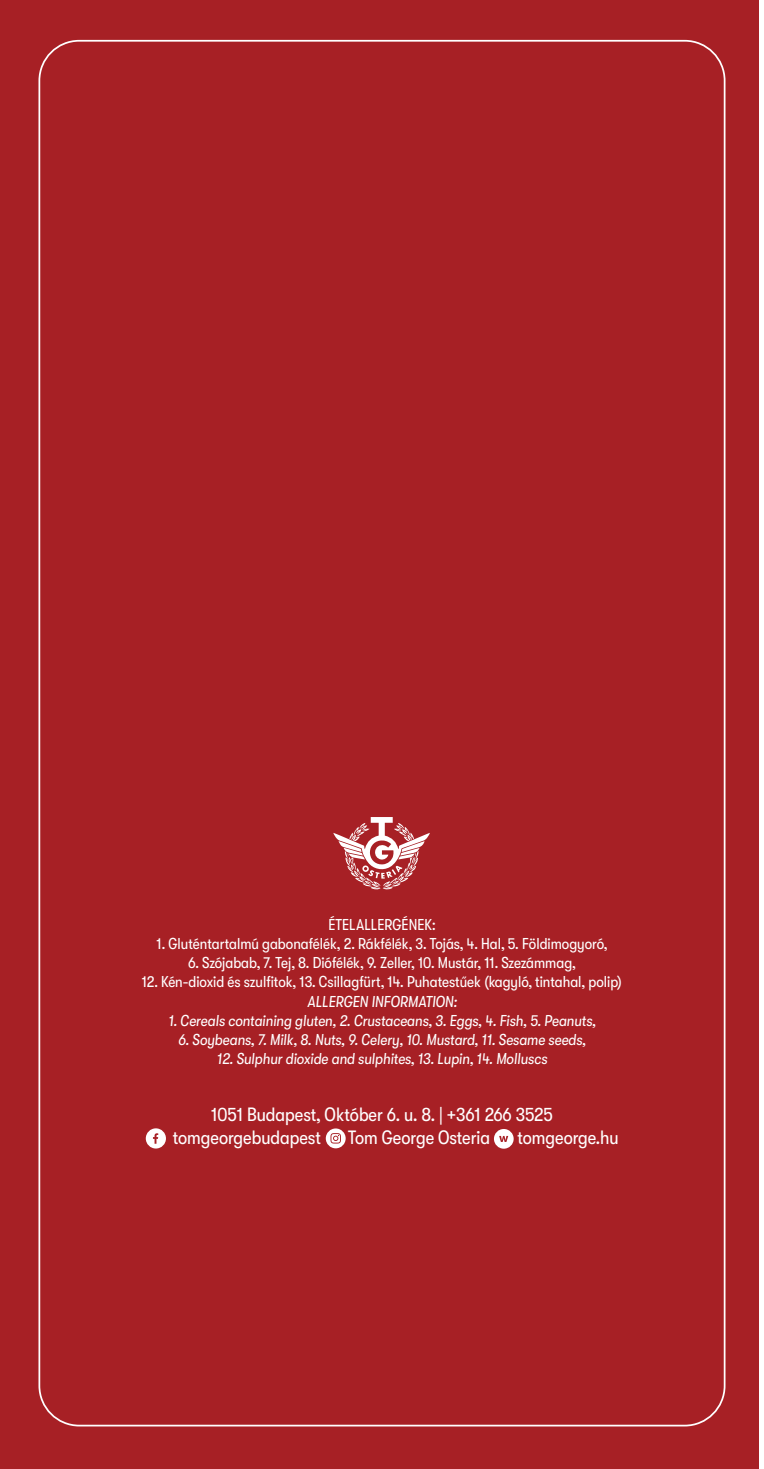
<style>
.page{position:relative;width:764px;height:1469px;background:#fff}
.page>*{position:absolute;margin:0;border:0;box-sizing:border-box;transform-origin:0 0}
.t1{font:condensed 19.25px/22.8px "GT Walsheim Pro";color:#fff}
.t2{font:condensed 15.75px "GT Walsheim Pro";color:#fff}
.t3{font:italic condensed 15.75px "GT Walsheim Pro";color:#fff}
</style>
<div class="page">
<div style="left:0;top:0;width:759px;height:1468px;background:#a72025"></div>
<svg style="left:333px;top:817px;width:97px;height:73px"></svg>
<svg style="left:146px;top:1128px;width:20px;height:20px"></svg>
<svg style="left:326px;top:1128px;width:20px;height:20px"></svg>
<svg style="left:494px;top:1129px;width:20px;height:19px"></svg>
<p class="t2" style="left:328px;top:915px;width:109px">ÉTELALLERGÉNEK:</p>
<p class="t2" style="left:157px;top:934px;width:452px">1. Gluténtartalmú gabonafélék, 2. Rákfélék, 3. Tojás, 4. Hal, 5. Földimogyoró,</p>
<p class="t2" style="left:188px;top:954px;width:389px">6. Szójabab, 7. Tej, 8. Diófélék, 9. Zeller, 10. Mustár, 11. Szezámmag,</p>
<p class="t2" style="left:142px;top:973px;width:482px">12. Kén-dioxid és szulfitok, 13. Csillagfürt, 14. Puhatestűek (kagyló, tintahal, polip)</p>
<p class="t3" style="left:307px;top:994px;width:151px">ALLERGEN INFORMATION:</p>
<p class="t3" style="left:168px;top:1013px;width:429px">1. Cereals containing gluten, 2. Crustaceans, 3. Eggs, 4. Fish, 5. Peanuts,</p>
<p class="t3" style="left:178px;top:1033px;width:409px">6. Soybeans, 7. Milk, 8. Nuts, 9. Celery, 10. Mustard, 11. Sesame seeds,</p>
<p class="t3" style="left:217px;top:1052px;width:332px">12. Sulphur dioxide and sulphites, 13. Lupin, 14. Molluscs</p>
<p class="t1" style="left:173px;top:1103px;width:382px;text-indent:38px">1051 Budapest, Október 6. u. 8. | +361 266 3525 tomgeorgebudapest</p>
<p class="t1" style="left:348px;top:1126px;width:143px">Tom George Osteria</p>
<p class="t1" style="left:517px;top:1126px;width:103px">tomgeorge.hu</p>
</div>
